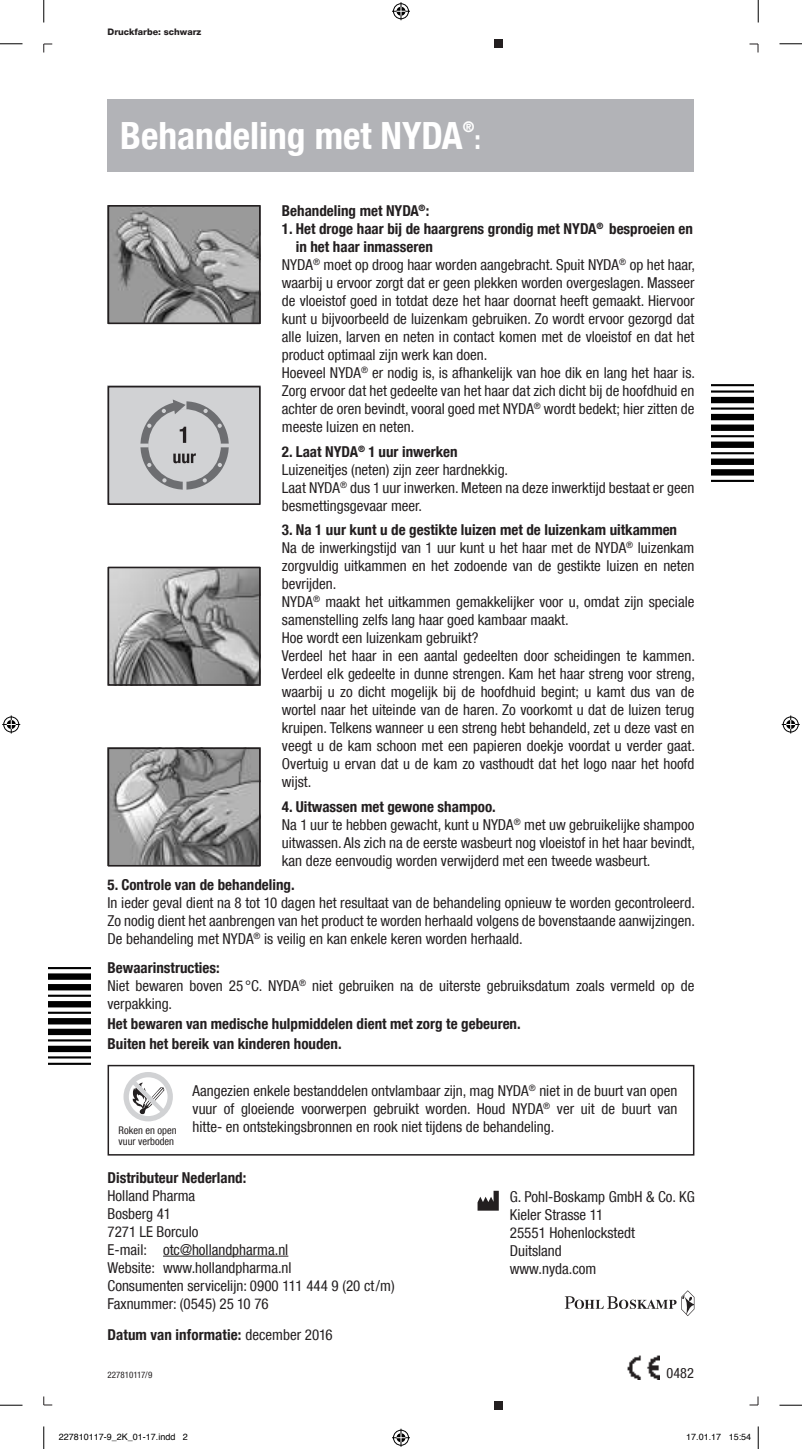
<style>
.page{position:relative;width:802px;height:1449px;background:#fff}
.page>*{position:absolute;margin:0;border:0;box-sizing:border-box;transform-origin:0 0}
.t1{font:700 condensed 37.5px "Helvetica Neue LT Com";color:#fff}
.t2{font:700 condensed 26.7px "Helvetica Neue LT Com";color:#fff}
.t3{font:condensed 15px/18px "Helvetica Neue LT Com";color:#231f20}
.t4{font:700 condensed 15px/20.1px "Helvetica Neue LT Com";color:#231f20}
.t5{font:700 condensed 14.7px "Helvetica Neue LT Com";color:#fff}
.t6{font:condensed 14.25px "Helvetica Neue LT Com";color:#231f20}
.t7{font:condensed 10.5px "Helvetica Neue LT Com";color:#231f20}
.t8{font:9px "Helvetica";color:#000}
.t9{font:800 9px "Helvetica Neue LT Com";color:#231f20}
.t10{font:condensed 9px "Helvetica Neue LT Com";color:#231f20}
.s1{font-weight:700}
.s2{font-weight:400}
</style>
<div class="page">
<hr style="left:163px;top:1255px;width:125px;height:1px;background:#231f20">
<div style="left:494px;top:40px;width:9px;height:8px;background:#231f20"></div>
<div style="left:494px;top:1400px;width:9px;height:9px;background:#231f20"></div>
<svg style="left:565px;top:1290px;width:129px;height:25px"></svg>
<div style="left:108px;top:99px;width:586px;height:72px;background:#b2b3b7"></div>
<svg style="left:477px;top:1190px;width:22px;height:20px"></svg>
<img style="left:627px;top:1355px;width:33px;height:23px">
<div style="left:108px;top:1064px;width:586px;height:91px;border:2px solid #231f20"></div>
<svg style="left:123px;top:1072px;width:50px;height:49px"></svg>
<hr style="left:48px;top:966px;width:43px;height:3px;background:#000">
<div style="left:48px;top:973px;width:43px;height:6px;background:#000"></div>
<div style="left:48px;top:983px;width:43px;height:7px;background:#000"></div>
<hr style="left:48px;top:994px;width:43px;height:2px;background:#000">
<svg style="left:48px;top:1001px;width:43px;height:6px"></svg>
<hr style="left:48px;top:1011px;width:43px;height:2px;background:#000">
<svg style="left:48px;top:1018px;width:43px;height:6px"></svg>
<div style="left:48px;top:1028px;width:43px;height:6px;background:#000"></div>
<hr style="left:48px;top:1039px;width:43px;height:2px;background:#000">
<div style="left:48px;top:1045px;width:43px;height:7px;background:#000"></div>
<hr style="left:48px;top:1056px;width:43px;height:2px;background:#000">
<hr style="left:48px;top:1062px;width:43px;height:2px;background:#000">
<hr style="left:711px;top:480px;width:43px;height:2px;background:#000">
<div style="left:711px;top:469px;width:43px;height:6px;background:#000"></div>
<div style="left:711px;top:458px;width:43px;height:7px;background:#000"></div>
<hr style="left:711px;top:452px;width:43px;height:2px;background:#000">
<div style="left:711px;top:441px;width:43px;height:7px;background:#000"></div>
<hr style="left:711px;top:435px;width:43px;height:2px;background:#000">
<div style="left:711px;top:424px;width:43px;height:7px;background:#000"></div>
<div style="left:711px;top:414px;width:43px;height:6px;background:#000"></div>
<hr style="left:711px;top:407px;width:43px;height:2px;background:#000">
<div style="left:711px;top:397px;width:43px;height:6px;background:#000"></div>
<hr style="left:711px;top:390px;width:43px;height:2px;background:#000">
<hr style="left:711px;top:384px;width:43px;height:2px;background:#000">
<img style="left:111px;top:208px;width:147px;height:113px">
<div style="left:108px;top:205px;width:153px;height:119px;border:2px solid #231f20"></div>
<div style="left:108px;top:386px;width:153px;height:119px;background:#d1d2d4"></div>
<svg style="left:140px;top:399px;width:89px;height:91px"></svg>
<div style="left:108px;top:386px;width:153px;height:119px;border:2px solid #231f20"></div>
<img style="left:111px;top:569px;width:147px;height:113px">
<div style="left:108px;top:566px;width:153px;height:119px;border:2px solid #231f20"></div>
<img style="left:111px;top:750px;width:147px;height:113px">
<div style="left:108px;top:747px;width:153px;height:119px;border:2px solid #231f20"></div>
<svg style="left:44px;top:44px;width:8px;height:8px"></svg>
<svg style="left:44px;top:1396px;width:8px;height:9px"></svg>
<svg style="left:749px;top:44px;width:10px;height:8px"></svg>
<svg style="left:749px;top:1396px;width:10px;height:9px"></svg>
<svg style="left:0;top:43px;width:22px;height:1px"></svg>
<svg style="left:779px;top:43px;width:23px;height:1px"></svg>
<svg style="left:0;top:1404px;width:22px;height:1px"></svg>
<svg style="left:779px;top:1404px;width:23px;height:1px"></svg>
<svg style="left:44px;top:0;width:1px;height:22px"></svg>
<svg style="left:44px;top:1426px;width:1px;height:22px"></svg>
<svg style="left:758px;top:0;width:1px;height:22px"></svg>
<svg style="left:758px;top:1426px;width:1px;height:22px"></svg>
<svg style="left:392px;top:2px;width:18px;height:18px"></svg>
<svg style="left:392px;top:1428px;width:18px;height:18px"></svg>
<svg style="left:2px;top:715px;width:18px;height:18px"></svg>
<svg style="left:782px;top:715px;width:18px;height:18px"></svg>
<p class="t9" style="left:108px;top:27px;width:95px">Druckfarbe: schwarz</p>
<h1 class="t1" style="left:120px;top:121px;width:344px">Behandeling met NYDA</h1>
<p class="t5" style="left:463px;top:121px;width:13px">®</p>
<h2 class="t2" style="left:474px;top:129px;width:8px">:</h2>
<p class="t4" style="left:282px;top:202px;width:149px">Behandeling met NYDA<sup>®</sup>:</p>
<p class="t4" style="left:282px;top:220px;width:413px">1. Het droge haar bij de haargrens grondig met NYDA<sup>®</sup> besproeien en</p>
<p class="t4" style="left:296px;top:238px;width:139px">in het haar inmasseren</p>
<p class="t3" style="left:282px;top:257px;width:414px">NYDA<sup>®</sup> moet op droog haar worden aangebracht. Spuit NYDA<sup>®</sup> op het haar,</p>
<p class="t3" style="left:282px;top:275px;width:414px">waarbij u ervoor zorgt dat er geen plekken worden overgeslagen. Masseer</p>
<p class="t3" style="left:282px;top:293px;width:414px">de vloeistof goed in totdat deze het haar doornat heeft gemaakt. Hiervoor</p>
<p class="t3" style="left:282px;top:311px;width:414px">kunt u bijvoorbeeld de luizenkam gebruiken. Zo wordt ervoor gezorgd dat</p>
<p class="t3" style="left:282px;top:329px;width:414px">alle luizen, larven en neten in contact komen met de vloeistof en dat het</p>
<p class="t3" style="left:282px;top:347px;width:207px">product optimaal zijn werk kan doen.</p>
<p class="t3" style="left:282px;top:365px;width:415px">Hoeveel NYDA<sup>®</sup> er nodig is, is afhankelijk van hoe dik en lang het haar is.</p>
<p class="t3" style="left:282px;top:383px;width:414px">Zorg ervoor dat het gedeelte van het haar dat zich dicht bij de hoofdhuid en</p>
<p class="t3" style="left:282px;top:401px;width:414px">achter de oren bevindt, vooral goed met NYDA<sup>®</sup> wordt bedekt; hier zitten de</p>
<p class="t3" style="left:282px;top:419px;width:134px">meeste luizen en neten.</p>
<p class="t3" style="left:282px;top:443px;width:414px"><span class="s1">2. Laat NYDA</span><sup>®</sup> <span class="s1">1 uur inwerken<br></span>Luizeneitjes (neten) zijn zeer hardnekkig.<br>Laat NYDA<sup>®</sup> dus 1 uur inwerken. Meteen na deze inwerktijd bestaat er geen besmettingsgevaar meer.</p>
<p class="t3" style="left:282px;top:522px;width:415px"><span class="s1">3. Na 1 uur kunt u de gestikte luizen met de luizenkam uitkammen </span>Na de inwerkingstijd van 1 uur kunt u het haar met de NYDA<sup>®</sup> luizenkam zorgvuldig uitkammen en het zodoende van de gestikte luizen en neten bevrijden.<br>NYDA<sup>®</sup> maakt het uitkammen gemakkelijker voor u, omdat zijn speciale samenstelling zelfs lang haar goed kambaar maakt.<br>Hoe wordt een luizenkam gebruikt?<br>Verdeel het haar in een aantal gedeelten door scheidingen te kammen.<br>Verdeel elk gedeelte in dunne strengen. Kam het haar streng voor streng, waarbij u zo dicht mogelijk bij de hoofdhuid begint; u kamt dus van de wortel naar het uiteinde van de haren. Zo voorkomt u dat de luizen terug kruipen. Telkens wanneer u een streng hebt behandeld, zet u deze vast en veegt u de kam schoon met een papieren doekje voordat u verder gaat.<br>Overtuig u ervan dat u de kam zo vasthoudt dat het logo naar het hoofd wijst.</p>
<p class="t3" style="left:282px;top:798px;width:414px"><span class="s1">4. Uitwassen met gewone shampoo.<br></span>Na 1 uur te hebben gewacht, kunt u NYDA<sup>®</sup> met uw gebruikelijke shampoo uitwassen. Als zich na de eerste wasbeurt nog vloeistof in het haar bevindt, kan deze eenvoudig worden verwijderd met een tweede wasbeurt.</p>
<p class="t4" style="left:108px;top:875px;width:189px">5. Controle van de behandeling.</p>
<p class="t3" style="left:108px;top:894px;width:589px;text-align:justify">In ieder geval dient na 8 tot 10 dagen het resultaat van de behandeling opnieuw te worden gecontroleerd.<br>Zo nodig dient het aanbrengen van het product te worden herhaald volgens de bovenstaande aanwijzingen.<br>De behandeling met NYDA<sup>®</sup> is veilig en kan enkele keren worden herhaald.</p>
<p class="t3" style="left:108px;top:959px;width:588px"><span class="s1">Bewaarinstructies:<br></span>Niet bewaren boven 25 °C. NYDA<sup>®</sup> niet gebruiken na de uiterste gebruiksdatum zoals vermeld op de verpakking.</p>
<p class="t4" style="left:108px;top:1014px;width:415px">Het bewaren van medische hulpmiddelen dient met zorg te gebeuren.<br>Buiten het bereik van kinderen houden.</p>
<p class="t3" style="left:193px;top:1082px;width:486px">Aangezien enkele bestanddelen ontvlambaar zijn, mag NYDA<sup>®</sup> niet in de buurt van open</p>
<p class="t3" style="left:193px;top:1100px;width:486px">vuur of gloeiende voorwerpen gebruikt worden. Houd NYDA<sup>®</sup> ver uit de buurt van</p>
<p class="t3" style="left:119px;top:1118px;width:437px"><sub>Roken</sub> <sub>en</sub> <sub>open</sub> hitte- en ontstekingsbronnen en rook niet tijdens de behandeling.</p>
<p class="t7" style="left:119px;top:1137px;width:57px">vuur verboden</p>
<p class="t4" style="left:108px;top:1168px;width:140px">Distributeur Nederland:</p>
<p class="t3" style="left:108px;top:1187px;width:289px">Holland Pharma<br>Bosberg 41<br>7271 LE Borculo<br>E-mail: otc@hollandpharma.nl<br>Website: www.hollandpharma.nl<br>Consumenten servicelijn: 0900 111 444 9 (20 ct/m)<br>Faxnummer: (0545) 25 10 76</p>
<p class="t4" style="left:108px;top:1325px;width:227px">Datum van informatie: <span class="s2">december 2016</span></p>
<p class="t10" style="left:108px;top:1370px;width:46px">227810117/9</p>
<p class="t3" style="left:510px;top:1188px;width:186px">G. Pohl-Boskamp GmbH &amp; Co. KG<br>Kieler Strasse 11<br>25551 Hohenlockstedt<br>Duitsland<br>www.nyda.com</p>
<p class="t6" style="left:666px;top:1366px;width:29px">0482</p>
<p class="t8" style="left:59px;top:1433px;width:131px">227810117-9_2K_01-17.indd 2</p>
<p class="t8" style="left:686px;top:1433px;width:67px">17.01.17 15:54</p>
</div>
